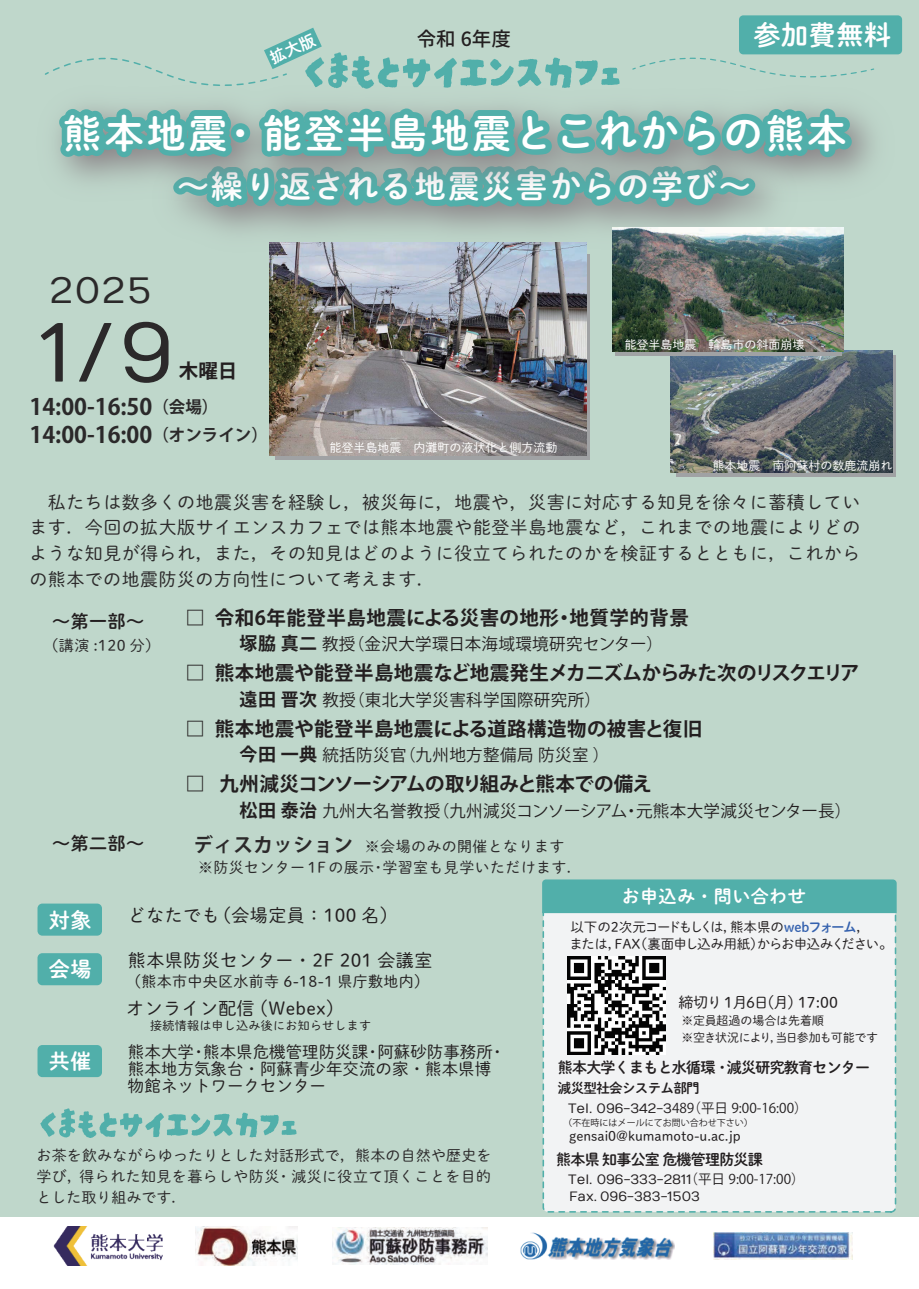
<style>
.page{position:relative;width:919px;height:1289px;background:#fff}
.page>*{position:absolute;margin:0;border:0;box-sizing:border-box;transform-origin:0 0}
.t1{font:83.55px "Numans";color:#2b292a}
.t2{font:39.15px "DNP Shuei M Go Std B";letter-spacing:.075em;color:#fff}
.t3{font:36.6px "Numans";color:#2b292a}
.t4{font:31.5px "DNP Shuei M Go Std B";letter-spacing:.075em;color:#fff}
.t5{font:27px "DNP Shuei M Go Std B";letter-spacing:.025em;color:#fff}
.t6{font:700 22.5px/27.6px "Koz Go Pr 6 N";color:#2b292a}
.t7{font:21px "DNP Shuei M Go Std B";color:#fff}
.t8{font:700 19.5px "Koz Go Pr 6 N";letter-spacing:.015em;color:#231f20}
.t9{font:700 19.5px "Koz Go Pr 6 N";letter-spacing:-.005em;color:#231f20}
.t10{font:700 19.5px "Koz Go Pr 6 N";letter-spacing:-.04em;color:#231f20}
.t11{font:500 19.5px "Source Han Sans JP";color:#231f20}
.t12{font:18px/25.5px "DNP Shuei M Go Std L";letter-spacing:.025em;color:#2b292a;text-align:justify}
.t13{font:18px "DNP Shuei M Go Std L";letter-spacing:.025em;color:#231f20}
.t14{font:18px "DNP Shuei M Go Std B";letter-spacing:.025em;color:#231f20}
.t15{font:18px "DNP Shuei M Go Std B";letter-spacing:.025em;color:#fff}
.t16{font:16.5px "Koz Go Pr 6 N";letter-spacing:.025em;color:#231f20}
.t17{font:16.5px/17.1px "DNP Shuei M Go Std L";color:#231f20}
.t18{font:15px/21px "DNP Shuei M Go Std L";letter-spacing:.025em;color:#2b292a;text-align:justify}
.t19{font:15px "DNP Shuei M Go Std B";letter-spacing:-.05em;color:#231f20}
.t20{font:15px "DNP Shuei M Go Std L";letter-spacing:.025em;color:#231f20}
.t21{font:15px "DNP Shuei M Go Std L";letter-spacing:-.03em;color:#231f20}
.t22{font:13.5px/17.1px "DNP Shuei M Go Std L";letter-spacing:-.055em;color:#231f20}
.t23{font:13.5px/16.5px "Numans";color:#231f20}
.t24{font:13.5px "Koz Go Pr 6 N";color:#231f20}
.t25{font:13.5px "DNP Shuei M Go Std L";color:#231f20}
.t26{font:13.5px "DNP Shuei M Go Std B";letter-spacing:-.05em;color:#231f20}
.t27{font:12px "DNP Shuei M Go Std L";color:#fff}
.t28{font:12px/17.1px "DNP Shuei M Go Std L";color:#231f20}
.t29{font:12px "DNP Shuei M Go Std L";letter-spacing:.025em;color:#231f20}
.t30{font:9px "Koz Go Pr 6 N";color:#231f20}
.s1{font-size:16.5px}
.s2{font-weight:700;font-size:18px}
.s3{font-family:"Koz Go Pr 6 N";font-weight:700;font-size:19.5px}
.s4{font-family:"DNP Shuei M Go Std B";color:#3461ae}
.s5{font-family:"Numans"}
.s6{font-family:"DNP Shuei M Go Std L"}
.s7{font-family:"Koz Go Pr 6 N"}
</style>
<div class="page">
<div style="left:0;top:0;width:918px;height:1215px;background:#bfd7cb"></div>
<img style="left:520px;top:1232px;width:154px;height:27px">
<img style="left:54px;top:1226px;width:108px;height:39px">
<img style="left:332px;top:1227px;width:155px;height:37px">
<img style="left:713px;top:1232px;width:138px;height:27px">
<div style="left:542px;top:910px;width:355px;height:303px;background:#f2f3f4"></div>
<div style="left:542px;top:879px;width:354px;height:34px;background:#51afaa"></div>
<img style="left:196px;top:1226px;width:101px;height:39px">
<svg style="left:676px;top:355px;width:219px;height:121px"></svg>
<div style="left:275px;top:254px;width:314px;height:205px;background:linear-gradient(to right,#a0a2a4,#a0a2a4)"></div>
<div style="left:739px;top:15px;width:163px;height:39px;background:#51afaa;border-radius:4px"></div>
<div style="left:37px;top:953px;width:65px;height:32px;background:#51afaa;border-radius:5px"></div>
<div style="left:37px;top:903px;width:65px;height:32px;background:#51afaa;border-radius:5px"></div>
<div style="left:37px;top:1045px;width:65px;height:32px;background:#51afaa;border-radius:5px"></div>
<svg style="left:40px;top:1108px;width:256px;height:29px"></svg>
<img style="left:670px;top:350px;width:222px;height:123px">
<img style="left:269px;top:315px;width:317px;height:140px">
<div style="left:615px;top:233px;width:226px;height:122px;background:#a0a2a4"></div>
<img style="left:612px;top:315px;width:231px;height:37px">
<img style="left:567px;top:956px;width:98px;height:98px">
<svg style="left:45px;top:15px;width:830px;height:300px"></svg>
<p class="t11" style="left:417px;top:28px;width:95px">令和 6年度</p>
<h3 class="t5" style="left:753px;top:15px;width:139px">参加費無料</h3>
<h2 class="t2" style="left:63px;top:104px;width:785px">熊本地震・能登半島地震とこれからの熊本</h2>
<h3 class="t4" style="left:177px;top:163px;width:574px">～繰り返される地震災害からの学び～</h3>
<h3 class="t3" style="left:50px;top:270px;width:103px">2025</h3>
<h1 class="t1" style="left:40px;top:306px;width:135px">1/9</h1>
<p class="t8" style="left:179px;top:359px;width:60px">木曜日</p>
<p class="t27" style="left:624px;top:336px;width:181px">能登半島地震　輪島市の斜面崩壊</p>
<p class="t6" style="left:29px;top:394px;width:240px">14:00-16:50<span class="s1">（会場）<br></span>14:00-16:00<span class="s1">（オンライン）</span></p>
<p class="t27" style="left:329px;top:439px;width:229px">能登半島地震　内灘町の液状化と側方流動</p>
<p class="t27" style="left:712px;top:457px;width:181px">熊本地震　南阿蘇村の数鹿流崩れ</p>
<p class="t12" style="left:29px;top:489px;width:832px;text-indent:18px">私たちは数多くの地震災害を経験し，被災毎に，地震や，災害に対応する知見を徐々に蓄積しています．今回の拡大版サイエンスカフェでは熊本地震や能登半島地震など，これまでの地震によりどのような知見が得られ，また，その知見はどのように役立てられたのかを検証するとともに，これからの熊本での地震防災の方向性について考えます．</p>
<p class="t14" style="left:52px;top:607px;width:93px">～第一部～</p>
<p class="t18" style="left:44px;top:634px;width:118px">（講演 :120 分）</p>
<p class="t8" style="left:185px;top:606px;width:505px">□ 令和6年能登半島地震による災害の地形・地質学的背景</p>
<p class="t16" style="left:239px;top:635px;width:425px"><span class="s2">塚脇真二</span>教授（金沢大学環日本海域環境研究センター）</p>
<p class="t9" style="left:185px;top:662px;width:675px">□ 熊本地震や能登半島地震など地震発生メカニズムからみた次のリスクエリア</p>
<p class="t16" style="left:239px;top:690px;width:363px"><span class="s2">遠田晋次</span>教授（東北大学災害科学国際研究所）</p>
<p class="t8" style="left:185px;top:717px;width:518px">□ 熊本地震や能登半島地震による道路構造物の被害と復旧</p>
<p class="t16" style="left:239px;top:746px;width:371px"><span class="s2">今田一典</span>統括防災官（九州地方整備局防災室）</p>
<p class="t10" style="left:185px;top:773px;width:468px">□ 九州減災コンソーシアムの取り組みと熊本での備え</p>
<p class="t16" style="left:239px;top:801px;width:613px"><span class="s2">松田泰治</span>九州大名誉教授（九州減災コンソーシアム・元熊本大学減災センター長）</p>
<p class="t14" style="left:52px;top:829px;width:93px">～第二部～</p>
<p class="t18" style="left:194px;top:835px;width:372px"><span class="s3">ディスカッション</span> ※会場のみの開催となります</p>
<p class="t7" style="left:49px;top:904px;width:44px">対象</p>
<p class="t7" style="left:49px;top:953px;width:44px">会場</p>
<p class="t7" style="left:49px;top:1045px;width:44px">共催</p>
<p class="t18" style="left:198px;top:856px;width:385px">※防災センター 1F の展示・学習室も見学いただけます．</p>
<p class="t13" style="left:128px;top:902px;width:271px">どなたでも（会場定員：100 名）</p>
<p class="t13" style="left:128px;top:946px;width:306px">熊本県防災センター・2F 201 会議室</p>
<p class="t20" style="left:126px;top:969px;width:305px">（熊本市中央区水前寺 6-18-1 県庁敷地内）</p>
<p class="t13" style="left:126px;top:994px;width:209px">オンライン配信 (Webex)</p>
<p class="t29" style="left:150px;top:1016px;width:222px">接続情報は申し込み後にお知らせします</p>
<p class="t17" style="left:128px;top:1042px;width:379px">熊本大学・熊本県危機管理防災課・阿蘇砂防事務所・熊本地方気象台・阿蘇青少年交流の家・熊本県博物館ネットワークセンター</p>
<p class="t15" style="left:621px;top:882px;width:185px">お申込み・問い合わせ</p>
<p class="t22" style="left:569px;top:917px;width:325px">以下の2次元コードもしくは，熊本県の<span class="s4">webフォーム</span>，<br>または，FAX（裏面申し込み用紙）からお申込みください。</p>
<p class="t21" style="left:678px;top:991px;width:161px">締切り 1月6日(月) 17:00</p>
<p class="t28" style="left:681px;top:1011px;width:198px">※定員超過の場合は先着順<br>※空き状況により，当日参加も可能です</p>
<p class="t19" style="left:558px;top:1056px;width:314px">熊本大学くまもと水循環・減災研究教育センター</p>
<p class="t26" style="left:558px;top:1077px;width:143px">減災型社会システム部門</p>
<p class="t24" style="left:568px;top:1100px;width:241px"><span class="s5">Tel. 096-342-3</span>489（平日 9:00-16:00）</p>
<p class="t30" style="left:563px;top:1117px;width:190px"><span class="s6">（</span>不在時にはメールにてお問い合わせ下さい<span class="s6">）</span></p>
<p class="t25" style="left:569px;top:1125px;width:173px">gensai0@kumamoto-u.ac.jp</p>
<p class="t18" style="left:37px;top:1143px;width:456px">お茶を飲みながらゆったりとした対話形式で，熊本の自然や歴史を学び，得られた知見を暮らしや防災・減災に役立て頂くことを目的とした取り組みです.</p>
<p class="t19" style="left:556px;top:1147px;width:208px">熊本県 知事公室 危機管理防災課</p>
<p class="t23" style="left:568px;top:1171px;width:238px">Tel. 096-333-2811<span class="s7">（平日 9:00-17:00）<br></span>Fax. 096-383-1503</p>
</div>
